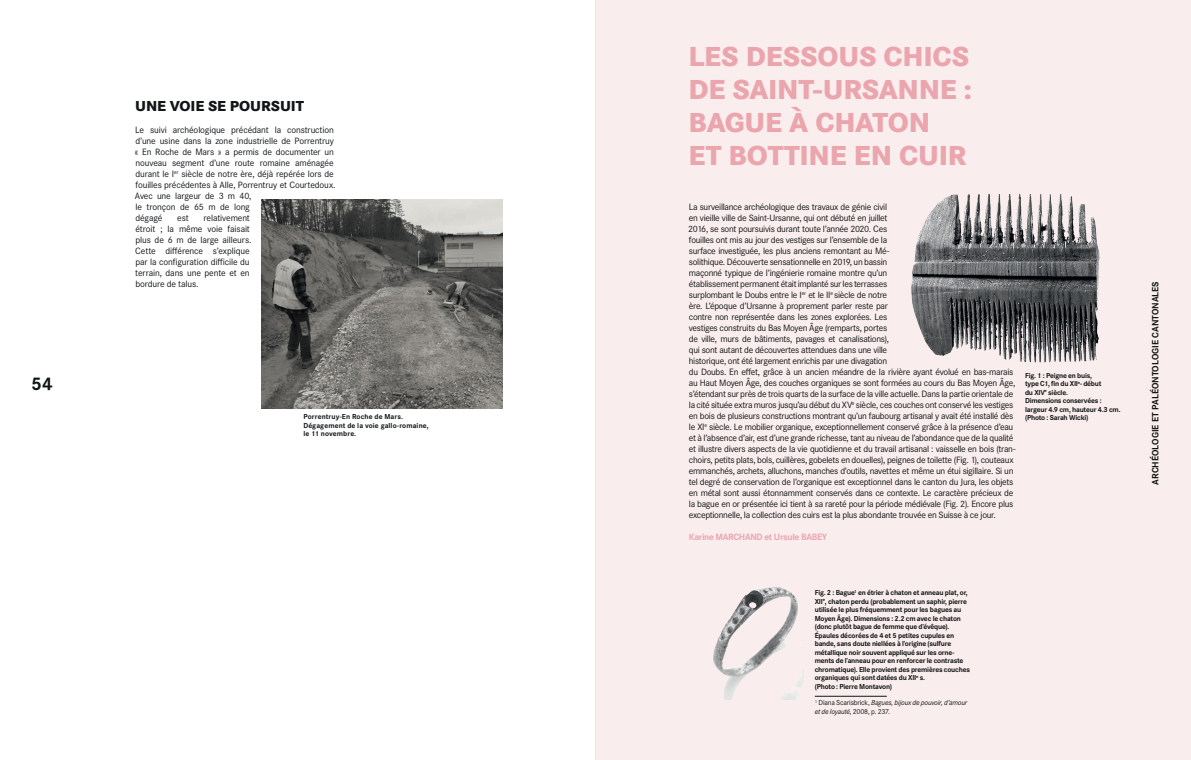
<style>
.page{position:relative;width:1191px;height:760px;background:#fff}
.page>*{position:absolute;margin:0;border:0;box-sizing:border-box;transform-origin:0 0}
.t1{font:800 28.5px/33px "Corporate S";letter-spacing:-.01em;color:#eaa5ad}
.t2{font:700 19px "Corporate S";color:#121617}
.t3{font:800 15px "Corporate S";letter-spacing:-.005em;color:#121617}
.t4{font:9.5px/11px "Corporate S";letter-spacing:-.03em;color:#121617}
.t5{font:700 9.5px "Corporate S";color:#121617}
.t6{font:700 9.5px "Corporate S";letter-spacing:-.035em;color:#eaa5ad}
.t7{font:700 7.5px/8.5px "Corporate S";letter-spacing:-.03em;color:#121617}
.t8{font:italic 7.5px/8.5px "Corporate S";letter-spacing:-.025em;color:#121617}
.t9{font:700 7.5px/8.5px "Corporate S";letter-spacing:.01em;color:#121617}
.s1{font-style:normal}
</style>
<div class="page">
<img style="left:261px;top:199px;width:241px;height:209px">
<div style="left:595px;top:0;width:596px;height:760px;background:#faedee"></div>
<img style="left:911px;top:193px;width:189px;height:170px">
<img style="left:713px;top:587px;width:90px;height:113px">
<hr style="left:814px;top:695px;width:72px;height:1px;background:#121617">
<h2 class="t2" style="left:31px;top:373px;width:23px">54</h2>
<h3 class="t3" style="left:135px;top:97px;width:170px">UNE VOIE SE POURSUIT</h3>
<p class="t4" style="left:135px;top:124px;width:202px">Le suivi archéologique précédant la construction d’une usine dans la zone industrielle de Porrentruy « En Roche de Mars » a permis de documenter un nouveau segment d’une route romaine aménagée durant le I<sup>er</sup> siècle de notre ère, déjà repérée lors de fouilles précédentes à Alle, Porrentruy et Courtedoux.<br>Avec une largeur de 3 m 40,<br>le tronçon de 65 m de long<br>dégagé</p>
<p class="t4" style="left:135px;top:212px;width:118px;text-indent:68px">relativement étroit ; la même voie faisait plus de 6 m de large ailleurs.<br>Cette différence s’explique par la configuration difficile du terrain, dans une pente et en bordure de talus.</p>
<p class="t4" style="left:177px;top:212px;width:13px">est</p>
<p class="t9" style="left:303px;top:412px;width:127px">Porrentruy-En Roche de Mars.<br>Dégagement de la voie gallo-romaine, le 11 novembre.</p>
<h1 class="t1" style="left:688px;top:41px;width:285px">LES DESSOUS CHICS<br>DE SAINT-URSANNE :<br>BAGUE À CHATON<br>ET BOTTINE EN CUIR</h1>
<p class="t4" style="left:688px;top:201px;width:329px">La surveillance archéologique des travaux de génie civil<br>en vieille ville de Saint-Ursanne, qui ont débuté en juillet<br>2016, se sont poursuivis durant toute l’année 2020. Ces<br>fouilles ont mis au jour des vestiges sur l’ensemble de la<br>surface investiguée, les plus anciens remontant au Mé-<br>solithique. Découverte sensationnelle en 2019, un bassin<br>maçonné typique de l’ingénierie romaine montre qu’un<br>établissement permanent était implanté sur les terrasses<br>surplombant le Doubs entre le I<sup>er</sup> et le II<sup>e</sup> siècle de notre<br>ère. L’époque d’Ursanne à proprement parler reste par<br>contre non représentée dans les zones explorées. Les<br>vestiges construits du Bas Moyen Âge (remparts, portes<br>de ville, murs de bâtiments, pavages et canalisations),<br>qui sont autant de découvertes attendues dans une ville<br>historique, ont été largement enrichis par une divagation<br>du Doubs. En effet, grâce à un ancien méandre de la rivière ayant évolué en bas-marais au Haut Moyen Âge, des couches organiques se sont formées au cours du Bas Moyen Âge, s’étendant sur près de trois quarts de la surface de la ville actuelle. Dans la partie orientale de la cité située extra muros jusqu’au début du XV<sup>e</sup> siècle, ces couches ont conservé les vestiges en bois de plusieurs constructions montrant qu’un faubourg artisanal y avait été installé dès le XI<sup>e</sup> siècle. Le mobilier organique, exceptionnellement conservé grâce à la présence d’eau et à l’absence d’air, est d’une grande richesse, tant au niveau de l’abondance que de la qualité et illustre divers aspects de la vie quotidienne et du travail artisanal : vaisselle en bois (tran&shy;choirs, petits plats, bols, cuillères, gobelets en douelles), peignes de toilette (Fig. 1), couteaux emmanchés, archets, alluchons, manches d’outils, navettes et même un étui sigillaire. Si un tel degré de conservation de l’organique est exceptionnel dans le canton du Jura, les objets en métal sont aussi étonnamment conservés dans ce contexte. Le caractère précieux de la bague en or présentée ici tient à sa rareté pour la période médiévale (Fig. 2). Encore plus exceptionnelle, la collection des cuirs est la plus abondante trouvée en Suisse à ce jour.</p>
<p class="t6" style="left:689px;top:531px;width:140px">Karine MARCHAND et Ursule BABEY</p>
<p class="t7" style="left:1025px;top:371px;width:97px">Fig. 1 : Peigne en buis,<br>type C1, fin du XII<sup>e</sup>- début<br>du XIV<sup>e</sup> siècle.<br>Dimensions conservées : largeur 4.9 cm, hauteur 4.3 cm. (Photo : Sarah Wicki)</p>
<p class="t7" style="left:814px;top:588px;width:157px">Fig. 2 : Bague<sup>1</sup> en étrier à chaton et anneau plat, or, XII<sup>e</sup>, chaton perdu (probablement un saphir, pierre utilisée le plus fréquemment pour les bagues au Moyen Âge). Dimensions : 2.2 cm avec le chaton (donc plutôt bague de femme que d’évêque).<br>Épaules décorées de 4 et 5 petites cupules en bande, sans doute niellées à l’origine (sulfure métallique noir souvent appliqué sur les orne&shy;ments de l’anneau pour en renforcer le contraste chromatique). Elle provient des premières couches organiques qui sont datées du XII<sup>e</sup> s.<br>(Photo : Pierre Montavon)</p>
<p class="t8" style="left:814px;top:698px;width:154px"><sup>1</sup> <span class="s1">Diana Scarisbrick,</span> Bagues, bijoux de pouvoir, d’amour et de loyauté<span class="s1">, 2008, p. 237.</span></p>
<p class="t5" style="left:1149px;top:484px;width:205px;rotate:-90deg">ARCHÉOLOGIE ET PALÉONTOLOGIE CANTONALES</p>
</div>
